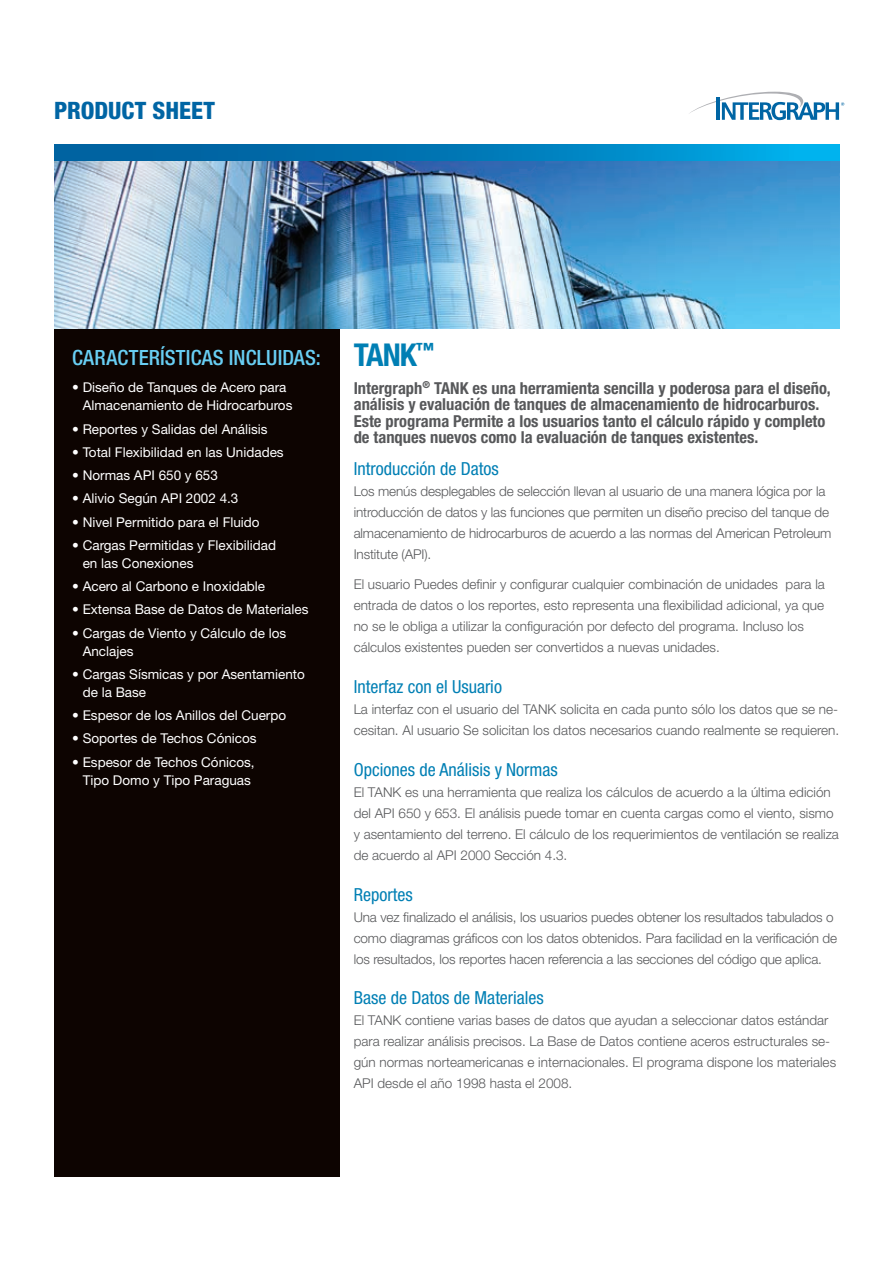
<style>
.page{position:relative;width:893px;height:1263px;background:#fff}
.page>*{position:absolute;margin:0;border:0;box-sizing:border-box;transform-origin:0 0}
.t1{font:700 condensed 31.5px "Helvetica Neue LT Std";color:#007fb4}
.t2{font:800 condensed 24px "Helvetica Neue LT Std";color:#0065a4}
.t3{font:500 condensed 21px "Helvetica Neue LT Std";letter-spacing:.005em;color:#68cef3}
.t4{font:condensed 18px "Helvetica Neue LT Std";color:#007fb4}
.t5{font:700 condensed 16.5px/16.5px "Helvetica Neue LT Std";color:#57585a}
.t6{font:300 13.5px/21px "Helvetica Neue LT Std";color:#57585a}
.t7{font:13.5px/18px "Helvetica Neue LT Std";color:#fff}
</style>
<div class="page">
<svg style="left:689px;top:92px;width:155px;height:28px"></svg>
<div style="left:54px;top:329px;width:286px;height:848px;background:#0d0401"></div>
<img style="left:54px;top:161px;width:785px;height:168px">
<svg style="left:54px;top:144px;width:785px;height:17px;background:#007ebb"></svg>
<h2 class="t2" style="left:54px;top:96px;width:163px">PRODUCT SHEET</h2>
<h3 class="t3" style="left:72px;top:345px;width:250px">CARACTERÍSTICAS INCLUIDAS:</h3>
<p class="t7" style="left:83px;top:378px;width:211px;text-indent:-11px">• Diseño de Tanques de Acero para<br>Almacenamiento de Hidrocarburos</p>
<p class="t7" style="left:72px;top:420px;width:197px">• Reportes y Salidas del Análisis</p>
<p class="t7" style="left:72px;top:443px;width:213px">• Total Flexibilidad en las Unidades</p>
<p class="t7" style="left:72px;top:466px;width:147px">• Normas API 650 y 653</p>
<p class="t7" style="left:72px;top:489px;width:168px">• Alivio Según API 2002 4.3</p>
<p class="t7" style="left:72px;top:513px;width:189px">• Nivel Permitido para el Fluido</p>
<p class="t7" style="left:83px;top:536px;width:195px;text-indent:-11px">• Cargas Permitidas y Flexibilidad en las Conexiones</p>
<p class="t7" style="left:72px;top:577px;width:195px">• Acero al Carbono e Inoxidable</p>
<p class="t7" style="left:72px;top:600px;width:238px">• Extensa Base de Datos de Materiales</p>
<p class="t7" style="left:83px;top:624px;width:205px;text-indent:-11px">• Cargas de Viento y Cálculo de los<br>Anclajes</p>
<p class="t7" style="left:83px;top:665px;width:224px;text-indent:-11px">• Cargas Sísmicas y por Asentamiento de la Base</p>
<p class="t7" style="left:72px;top:706px;width:216px">• Espesor de los Anillos del Cuerpo</p>
<p class="t7" style="left:72px;top:729px;width:186px">• Soportes de Techos Cónicos</p>
<p class="t7" style="left:72px;top:753px;width:184px;text-align:center">• Espesor de Techos Cónicos,<br>Tipo Domo y Tipo Paraguas</p>
<h1 class="t1" style="left:354px;top:336px;width:82px">TANK<sup>™</sup></h1>
<p class="t5" style="left:354px;top:379px;width:479px">Intergraph<sup>®</sup> TANK es una herramienta sencilla y poderosa para el diseño, análisis y evaluación de tanques de almacenamiento de hidrocarburos.<br>Este programa Permite a los usuarios tanto el cálculo rápido y completo de tanques nuevos como la evaluación de tanques existentes.</p>
<h3 class="t4" style="left:354px;top:458px;width:147px">Introducción de Datos</h3>
<p class="t6" style="left:354px;top:480px;width:479px">Los menús desplegables de selección llevan al usuario de una manera lógica por la introducción de datos y las funciones que permiten un diseño preciso del tanque de almacenamiento de hidrocarburos de acuerdo a las normas del American Petroleum Institute (API).</p>
<p class="t6" style="left:354px;top:573px;width:473px">El usuario Puedes definir y configurar cualquier combinación de unidades para la entrada de datos o los reportes, esto representa una flexibilidad adicional, ya que no se le obliga a utilizar la configuración por defecto del programa. Incluso los cálculos existentes pueden ser convertidos a nuevas unidades.</p>
<h3 class="t4" style="left:354px;top:676px;width:150px">Interfaz con el Usuario</h3>
<p class="t6" style="left:354px;top:698px;width:487px">La interfaz con el usuario del TANK solicita en cada punto sólo los datos que se ne&shy;cesitan. Al usuario Se solicitan los datos necesarios cuando realmente se requieren.</p>
<h3 class="t4" style="left:354px;top:759px;width:206px">Opciones de Análisis y Normas</h3>
<p class="t6" style="left:354px;top:781px;width:487px">El TANK es una herramienta que realiza los cálculos de acuerdo a la última edición del API 650 y 653. El análisis puede tomar en cuenta cargas como el viento, sismo y asentamiento del terreno. El cálculo de los requerimientos de ventilación se realiza de acuerdo al API 2000 Sección 4.3.</p>
<h3 class="t4" style="left:354px;top:884px;width:60px">Reportes</h3>
<p class="t6" style="left:354px;top:906px;width:485px">Una vez finalizado el análisis, los usuarios puedes obtener los resultados tabulados o como diagramas gráficos con los datos obtenidos. Para facilidad en la verificación de los resultados, los reportes hacen referencia a las secciones del código que aplica.</p>
<h3 class="t4" style="left:354px;top:987px;width:192px">Base de Datos de Materiales</h3>
<p class="t6" style="left:354px;top:1010px;width:484px">El TANK contiene varias bases de datos que ayudan a seleccionar datos estándar para realizar análisis precisos. La Base de Datos contiene aceros estructurales se&shy;gún normas norteamericanas e internacionales. El programa dispone los materiales API desde el año 1998 hasta el 2008.</p>
</div>
